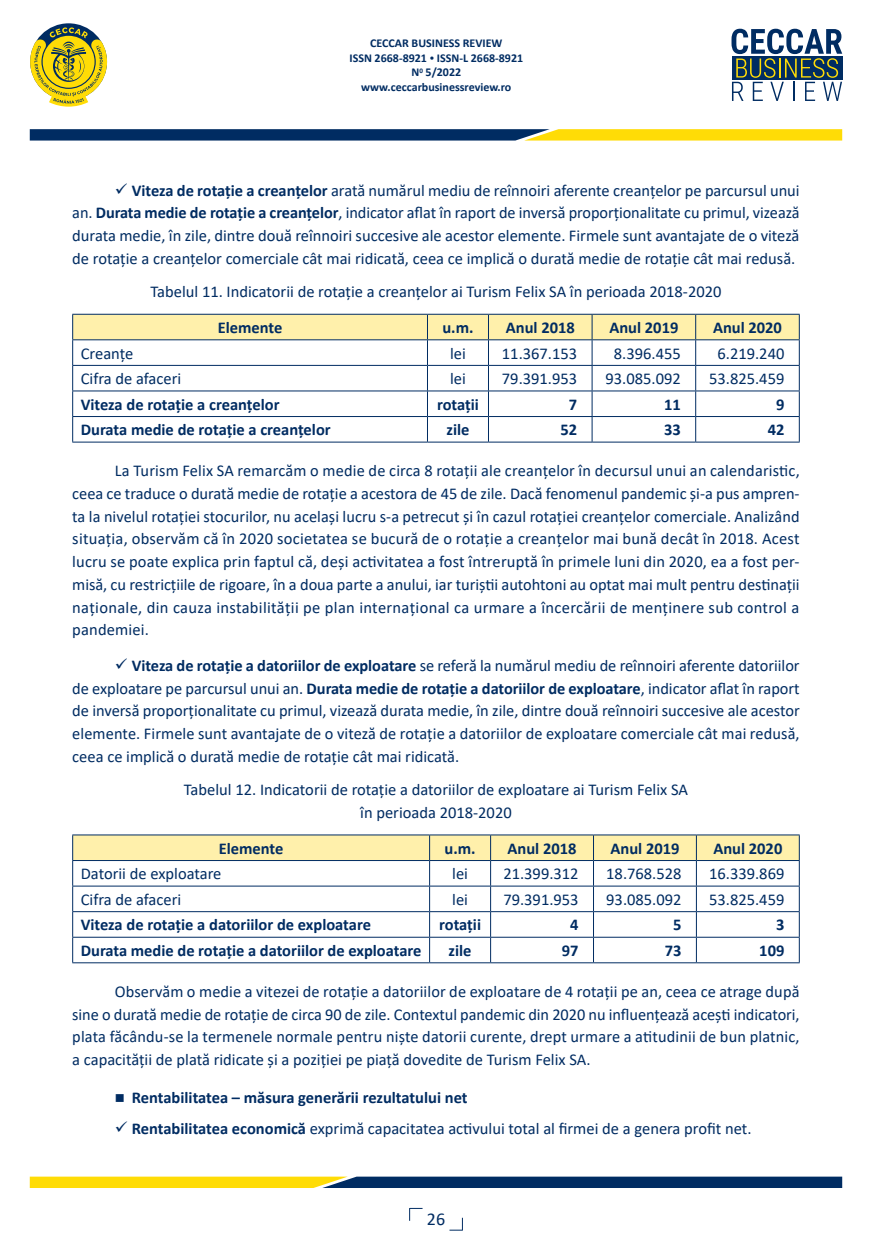
<style>
.page{position:relative;width:872px;height:1255px;background:#fff}
.page>*{position:absolute;margin:0;border:0;box-sizing:border-box;transform-origin:0 0}
.t1{font:18px "Calibri";color:#002c62}
.t2{font:16.5px/22.6px "Calibri";color:#002c62;text-align:justify}
.t3{font:700 16.5px "Calibri";color:#002c62}
.t4{font:700 12px/14.4px "Calibri";color:#002c62;text-align:center}
.s1{font-size:9px}
.s2{font-weight:700}
</style>
<div class="page">
<svg style="left:409px;top:1207px;width:13px;height:13px"></svg>
<svg style="left:30px;top:27px;width:77px;height:80px"></svg>
<svg style="left:731px;top:29px;width:111px;height:72px"></svg>
<svg style="left:30px;top:129px;width:812px;height:11px;background:#637144"></svg>
<svg style="left:30px;top:1176px;width:812px;height:11px;background:#6a774c"></svg>
<svg style="left:449px;top:1217px;width:14px;height:13px"></svg>
<svg style="left:72px;top:314px;width:728px;height:127px"></svg>
<hr style="left:72px;top:441px;width:355px;height:1px;background:#002c62">
<hr style="left:427px;top:441px;width:61px;height:1px;background:#002c62">
<hr style="left:488px;top:441px;width:104px;height:1px;background:#002c62">
<hr style="left:592px;top:441px;width:103px;height:1px;background:#002c62">
<hr style="left:695px;top:441px;width:104px;height:1px;background:#002c62">
<hr style="left:72px;top:834px;width:357px;height:1px;background:#002c62">
<hr style="left:429px;top:834px;width:61px;height:1px;background:#002c62">
<hr style="left:490px;top:834px;width:103px;height:1px;background:#002c62">
<hr style="left:593px;top:834px;width:103px;height:1px;background:#002c62">
<hr style="left:696px;top:834px;width:103px;height:1px;background:#002c62">
<svg style="left:72px;top:835px;width:728px;height:127px"></svg>
<hr style="left:72px;top:962px;width:357px;height:1px;background:#002c62">
<hr style="left:429px;top:962px;width:61px;height:1px;background:#002c62">
<hr style="left:490px;top:962px;width:103px;height:1px;background:#002c62">
<hr style="left:593px;top:962px;width:103px;height:1px;background:#002c62">
<hr style="left:696px;top:962px;width:103px;height:1px;background:#002c62">
<p class="t4" style="left:349px;top:36px;width:175px">CECCAR BUSINESS REVIEW<br>ISSN 2668-8921 <span class="s1">•</span> ISSN-L 2668-8921<br>N<sup>0</sup> 5/2022 www.ceccarbusinessreview.ro</p>
<p class="t2" style="left:72px;top:178px;width:729px;text-indent:43px">✓ <span class="s2">Viteza de rotație a creanțelor</span> arată numărul mediu de reînnoiri aferente creanțelor pe parcursul unui an. <span class="s2">Durata medie de rotație a creanțelor</span>, indicator aflat în raport de inversă proporționalitate cu primul, vizează durata medie, în zile, dintre două reînnoiri succesive ale acestor elemente. Firmele sunt avantajate de o viteză de rotație a creanțelor comerciale cât mai ridicată, ceea ce implică o durată medie de rotație cât mai redusă.</p>
<p class="t2" style="left:150px;top:280px;width:572px">Tabelul 11. Indicatorii de rotație a creanțelor ai Turism Felix SA în perioada 2018-2020</p>
<p class="t3" style="left:218px;top:316px;width:66px">Elemente</p>
<p class="t3" style="left:442px;top:316px;width:33px">u.m.</p>
<p class="t3" style="left:506px;top:316px;width:70px">Anul 2018</p>
<p class="t3" style="left:609px;top:316px;width:70px">Anul 2019</p>
<p class="t3" style="left:713px;top:316px;width:70px">Anul 2020</p>
<p class="t2" style="left:81px;top:341px;width:54px">Creanțe</p>
<p class="t2" style="left:450px;top:341px;width:17px">lei</p>
<p class="t2" style="left:502px;top:341px;width:77px">11.367.153</p>
<p class="t2" style="left:614px;top:341px;width:68px">8.396.455</p>
<p class="t2" style="left:717px;top:341px;width:68px">6.219.240</p>
<p class="t2" style="left:81px;top:367px;width:102px">Cifra de afaceri</p>
<p class="t2" style="left:450px;top:367px;width:17px">lei</p>
<p class="t2" style="left:502px;top:367px;width:77px">79.391.953</p>
<p class="t2" style="left:605px;top:367px;width:77px">93.085.092</p>
<p class="t2" style="left:709px;top:367px;width:77px">53.825.459</p>
<p class="t3" style="left:81px;top:392px;width:200px">Viteza de rotație a creanțelor</p>
<p class="t3" style="left:437px;top:392px;width:43px">rotații</p>
<p class="t3" style="left:569px;top:392px;width:10px">7</p>
<p class="t3" style="left:664px;top:392px;width:18px">11</p>
<p class="t3" style="left:776px;top:392px;width:10px">9</p>
<p class="t3" style="left:81px;top:418px;width:251px">Durata medie de rotație a creanțelor</p>
<p class="t3" style="left:446px;top:418px;width:24px">zile</p>
<p class="t3" style="left:560px;top:418px;width:18px">52</p>
<p class="t3" style="left:664px;top:418px;width:18px">33</p>
<p class="t3" style="left:767px;top:418px;width:18px">42</p>
<p class="t2" style="left:72px;top:459px;width:729px;text-indent:43px">La Turism Felix SA remarcăm o medie de circa 8 rotații ale creanțelor în decursul unui an calendaristic, ceea ce traduce o durată medie de rotație a acestora de 45 de zile. Dacă fenomenul pandemic și-a pus ampren&shy;ta la nivelul rotației stocurilor, nu același lucru s-a petrecut și în cazul rotației creanțelor comerciale. Analizând situația, observăm că în 2020 societatea se bucură de o rotație a creanțelor mai bună decât în 2018. Acest lucru se poate explica prin faptul că, deși activitatea a fost întreruptă în primele luni din 2020, ea a fost per&shy;misă, cu restricțiile de rigoare, în a doua parte a anului, iar turiștii autohtoni au optat mai mult pentru destinații naționale, din cauza instabilității pe plan internațional ca urmare a încercării de menținere sub control a pandemiei.</p>
<p class="t2" style="left:72px;top:653px;width:729px;text-indent:43px">✓ <span class="s2">Viteza de rotație a datoriilor de exploatare</span> se referă la numărul mediu de reînnoiri aferente datoriilor de exploatare pe parcursul unui an. <span class="s2">Durata medie de rotație a datoriilor de exploatare</span>, indicator aflat în raport de inversă proporționalitate cu primul, vizează durata medie, în zile, dintre două reînnoiri succesive ale acestor elemente. Firmele sunt avantajate de o viteză de rotație a datoriilor de exploatare comerciale cât mai redusă, ceea ce implică o durată medie de rotație cât mai ridicată.</p>
<p class="t2" style="left:184px;top:778px;width:506px;text-align:center">Tabelul 12. Indicatorii de rotație a datoriilor de exploatare ai Turism Felix SA în perioada 2018-2020</p>
<p class="t3" style="left:219px;top:836px;width:66px">Elemente</p>
<p class="t3" style="left:444px;top:836px;width:33px">u.m.</p>
<p class="t3" style="left:507px;top:836px;width:70px">Anul 2018</p>
<p class="t3" style="left:610px;top:836px;width:70px">Anul 2019</p>
<p class="t3" style="left:713px;top:836px;width:70px">Anul 2020</p>
<p class="t2" style="left:81px;top:862px;width:142px">Datorii de exploatare</p>
<p class="t2" style="left:452px;top:862px;width:17px">lei</p>
<p class="t2" style="left:503px;top:862px;width:77px">21.399.312</p>
<p class="t2" style="left:606px;top:862px;width:77px">18.768.528</p>
<p class="t2" style="left:709px;top:862px;width:77px">16.339.869</p>
<p class="t2" style="left:81px;top:887px;width:102px">Cifra de afaceri</p>
<p class="t2" style="left:452px;top:887px;width:17px">lei</p>
<p class="t2" style="left:503px;top:887px;width:77px">79.391.953</p>
<p class="t2" style="left:606px;top:887px;width:77px">93.085.092</p>
<p class="t2" style="left:709px;top:887px;width:77px">53.825.459</p>
<p class="t3" style="left:81px;top:913px;width:292px">Viteza de rotație a datoriilor de exploatare</p>
<p class="t3" style="left:439px;top:913px;width:43px">rotații</p>
<p class="t3" style="left:570px;top:913px;width:10px">4</p>
<p class="t3" style="left:673px;top:913px;width:10px">5</p>
<p class="t3" style="left:776px;top:913px;width:10px">3</p>
<p class="t3" style="left:81px;top:938px;width:342px">Durata medie de rotație a datoriilor de exploatare</p>
<p class="t3" style="left:448px;top:938px;width:24px">zile</p>
<p class="t3" style="left:562px;top:938px;width:18px">97</p>
<p class="t3" style="left:665px;top:938px;width:18px">73</p>
<p class="t3" style="left:759px;top:938px;width:27px">109</p>
<p class="t2" style="left:72px;top:979px;width:729px;text-indent:43px">Observăm o medie a vitezei de rotație a datoriilor de exploatare de 4 rotații pe an, ceea ce atrage după sine o durată medie de rotație de circa 90 de zile. Contextul pandemic din 2020 nu influențează acești indicatori, plata făcându-se la termenele normale pentru niște datorii curente, drept urmare a atitudinii de bun platnic, a capacității de plată ridicate și a poziției pe piață dovedite de Turism Felix SA.</p>
<p class="t3" style="left:115px;top:1085px;width:354px">■ Rentabilitatea – măsura generării rezultatului net</p>
<p class="t2" style="left:115px;top:1116px;width:638px">✓ <span class="s2">Rentabilitatea economică</span> exprimă capacitatea activului total al firmei de a genera profit net.</p>
<p class="t1" style="left:427px;top:1206px;width:20px">26</p>
</div>
